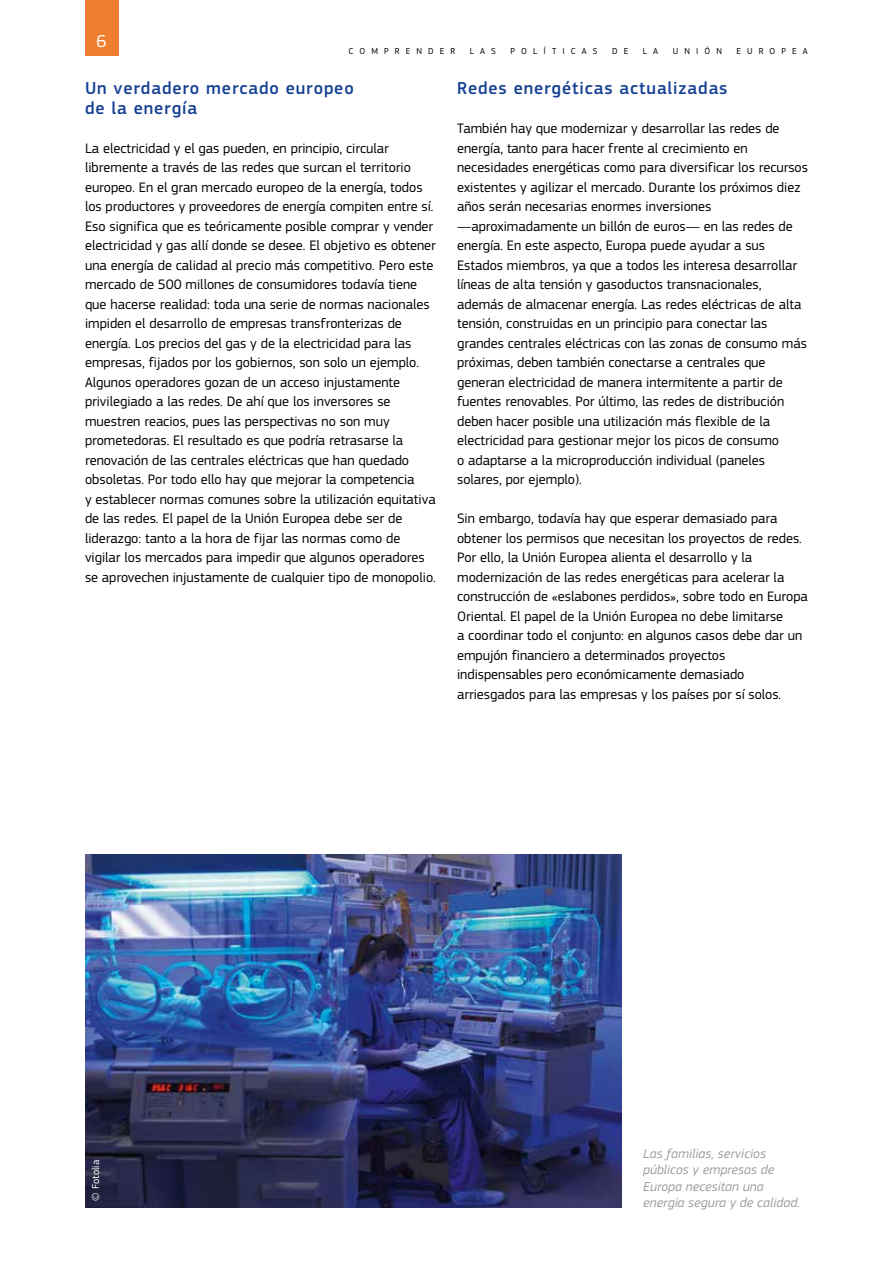
<style>
.page{position:relative;width:893px;height:1263px;background:#fff}
.page>*{position:absolute;margin:0;border:0;box-sizing:border-box;transform-origin:0 0}
.Heading03{font:500 18px/19.5px "EC Square Sans Pro";letter-spacing:.05em;color:#164194}
.t1{font:18px "EC Square Sans Pro";color:#fff}
.BodyText{font:14.25px/19.5px "EC Square Sans Pro";color:#000}
.legende_L{font:italic 13.5px/16.5px "EC Square Sans Pro";letter-spacing:.005em;color:#9d9d9c}
.copyright_copy{font:10.5px "EC Square Sans Pro";letter-spacing:.005em;color:#fff}
.t2{font:9px "EC Square Sans Pro";letter-spacing:.68em;color:#000}
</style>
<div class="page">
<div style="left:85px;top:0;width:33px;height:55px;background:#f07e31"></div>
<img style="left:85px;top:855px;width:537px;height:353px">
<p class="t1" style="left:97px;top:30px;width:12px">6</p>
<p class="t2" style="left:349px;top:45px;width:108px">COMPRENDER</p>
<p class="t2" style="left:470px;top:45px;width:28px">LAS</p>
<p class="t2" style="left:510px;top:45px;width:89px">POLÍTICAS</p>
<p class="t2" style="left:612px;top:45px;width:18px">D E</p>
<p class="t2" style="left:643px;top:45px;width:17px">L A</p>
<p class="t2" style="left:673px;top:45px;width:51px">UNIÓN</p>
<p class="t2" style="left:736px;top:45px;width:73px">EUROPEA</p>
<p class="Heading03" style="left:85px;top:79px;width:270px">Un verdadero mercado europeo de la energía</p>
<p class="BodyText" style="left:85px;top:138px;width:352px">La electricidad y el gas pueden, en principio, circular libremente a través de las redes que surcan el territorio europeo. En el gran mercado europeo de la energía, todos los productores y proveedores de energía compiten entre sí.<br>Eso significa que es teóricamente posible comprar y vender electricidad y gas allí donde se desee. El objetivo es obtener una energía de calidad al precio más competitivo. Pero este mercado de 500 millones de consumidores todavía tiene que hacerse realidad: toda una serie de normas nacionales impiden el desarrollo de empresas transfronterizas de energía. Los precios del gas y de la electricidad para las empresas, fijados por los gobiernos, son solo un ejemplo.<br>Algunos operadores gozan de un acceso injustamente privilegiado a las redes. De ahí que los inversores se muestren reacios, pues las perspectivas no son muy prometedoras. El resultado es que podría retrasarse la renovación de las centrales eléctricas que han quedado obsoletas. Por todo ello hay que mejorar la competencia<br>y establecer normas comunes sobre la utilización equitativa de las redes. El papel de la Unión Europea debe ser de liderazgo: tanto a la hora de fijar las normas como de vigilar los mercados para impedir que algunos operadores se aprovechen injustamente de cualquier tipo de monopolio.</p>
<p class="Heading03" style="left:457px;top:79px;width:272px">Redes energéticas actualizadas</p>
<p class="BodyText" style="left:457px;top:119px;width:352px">También hay que modernizar y desarrollar las redes de energía, tanto para hacer frente al crecimiento en necesidades energéticas como para diversificar los recursos existentes y agilizar el mercado. Durante los próximos diez años serán necesarias enormes inversiones —aproximadamente un billón de euros— en las redes de energía. En este aspecto, Europa puede ayudar a sus Estados miembros, ya que a todos les interesa desarrollar líneas de alta tensión y gasoductos transnacionales, además de almacenar energía. Las redes eléctricas de alta tensión, construidas en un principio para conectar las grandes centrales eléctricas con las zonas de consumo más próximas, deben también conectarse a centrales que generan electricidad de manera intermitente a partir de fuentes renovables. Por último, las redes de distribución deben hacer posible una utilización más flexible de la electricidad para gestionar mejor los picos de consumo<br>o adaptarse a la microproducción individual (paneles solares, por ejemplo).</p>
<p class="BodyText" style="left:457px;top:509px;width:352px">Sin embargo, todavía hay que esperar demasiado para obtener los permisos que necesitan los proyectos de redes.<br>Por ello, la Unión Europea alienta el desarrollo y la modernización de las redes energéticas para acelerar la construcción de «eslabones perdidos», sobre todo en Europa Oriental. El papel de la Unión Europea no debe limitarse<br>a coordinar todo el conjunto: en algunos casos debe dar un empujón financiero a determinados proyectos indispensables pero económicamente demasiado arriesgados para las empresas y los países por sí solos.</p>
<p class="copyright_copy" style="left:90px;top:1200px;width:42px;rotate:-90deg">© Fotolia</p>
<p class="legende_L" style="left:643px;top:1145px;width:158px">Las familias, servicios públicos y empresas de<br>Europa necesitan una energía segura y de calidad.</p>
</div>
